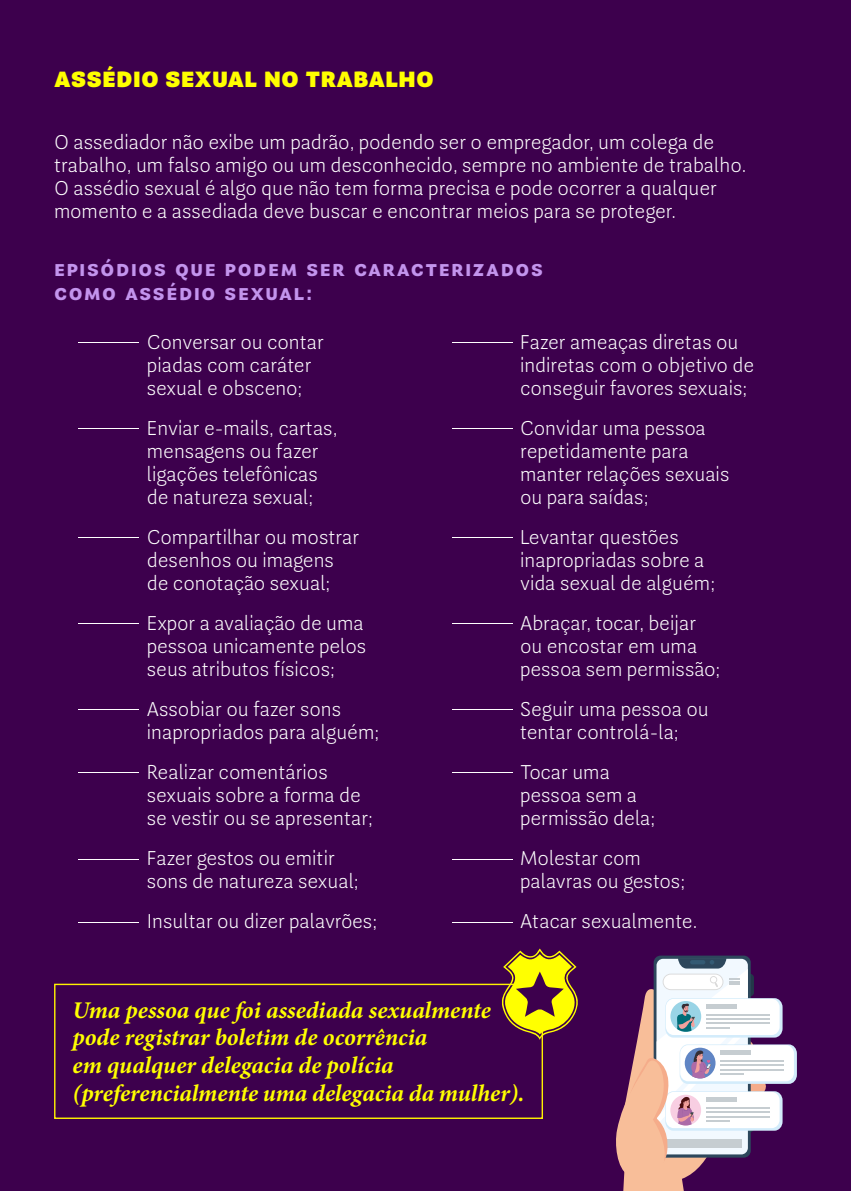
<style>
.page{position:relative;width:851px;height:1191px;background:#fff}
.page>*{position:absolute;margin:0;border:0;box-sizing:border-box;transform-origin:0 0}
.t1{font:italic 700 24px/27.6px "Minion Pro";color:#ff0}
.t2{font:700 22px/23.8px "Guanabara Sans";letter-spacing:.075em;color:#c394ed}
.t3{font:900 22px "Guanabara Sans";color:#ff0}
.t4{font:200 20px/23px "Guanabara Sans";color:#fff;scale:5 1}
.t5{font:200 20px/23px "Guanabara Sans";color:#fff}
</style>
<div class="page">
<div style="left:0;top:0;width:850px;height:1191px;background:#3d004d"></div>
<div style="left:54px;top:983px;width:489px;height:136px;border:1px solid #fff101"></div>
<svg style="left:499px;top:948px;width:79px;height:91px"></svg>
<svg style="left:665px;top:1091px;width:117px;height:39px"></svg>
<div style="left:665px;top:1092px;width:114px;height:36px;background:#fff;border-radius:8px"></div>
<svg style="left:665px;top:998px;width:117px;height:39px"></svg>
<div style="left:665px;top:998px;width:114px;height:37px;background:#fff;border-radius:8px"></div>
<svg style="left:679px;top:1044px;width:117px;height:39px"></svg>
<div style="left:680px;top:1045px;width:113px;height:36px;background:#fff;border-radius:8px"></div>
<hr style="left:720px;top:1060px;width:63px;height:2px;background:#c6cdd1">
<hr style="left:720px;top:1064px;width:63px;height:2px;background:#c6cdd1">
<hr style="left:720px;top:1068px;width:63px;height:2px;background:#c6cdd1">
<svg style="left:616px;top:958px;width:153px;height:233px"></svg>
<p class="t3" style="left:54px;top:65px;width:381px">ASSÉDIO SEXUAL NO TRABALHO</p>
<p class="t5" style="left:54px;top:131px;width:693px">O assediador não exibe um padrão, podendo ser o empregador, um colega de trabalho, um falso amigo ou um desconhecido, sempre no ambiente de trabalho.<br>O assédio sexual é algo que não tem forma precisa e pode ocorrer a qualquer momento e a assediada deve buscar e encontrar meios para se proteger.</p>
<p class="t2" style="left:54px;top:257px;width:490px">Episódios que podem ser caracterizados como assédio sexual:</p>
<p class="t4" style="left:147px;top:330px;width:37px;text-indent:-76px">—Conversar ou contar piadas com caráter sexual e obsceno;</p>
<p class="t4" style="left:147px;top:416px;width:40px;text-indent:-76px">—Enviar e-mails, cartas, mensagens ou fazer ligações telefônicas de natureza sexual;</p>
<p class="t4" style="left:147px;top:525px;width:44px;text-indent:-76px">—Compartilhar ou mostrar desenhos ou imagens de conotação sexual;</p>
<p class="t4" style="left:147px;top:611px;width:45px;text-indent:-76px">—Expor a avaliação de uma pessoa unicamente pelos seus atributos físicos;</p>
<p class="t4" style="left:147px;top:697px;width:48px;text-indent:-76px">—Assobiar ou fazer sons inapropriados para alguém;</p>
<p class="t4" style="left:147px;top:760px;width:47px;text-indent:-76px">—Realizar comentários sexuais sobre a forma de se vestir ou se apresentar;</p>
<p class="t4" style="left:147px;top:846px;width:44px;text-indent:-76px">—Fazer gestos ou emitir sons de natureza sexual;</p>
<p class="t4" style="left:71px;top:909px;width:63px">—Insultar ou dizer palavrões;</p>
<p class="t4" style="left:520px;top:330px;width:48px;text-indent:-76px">—Fazer ameaças diretas ou indiretas com o objetivo de conseguir favores sexuais;</p>
<p class="t4" style="left:520px;top:416px;width:43px;text-indent:-76px">—Convidar uma pessoa repetidamente para manter relações sexuais ou para saídas;</p>
<p class="t4" style="left:520px;top:525px;width:40px;text-indent:-76px">—Levantar questões inapropriadas sobre a vida sexual de alguém;</p>
<p class="t4" style="left:520px;top:611px;width:42px;text-indent:-76px">—Abraçar, tocar, beijar ou encostar em uma pessoa sem permissão;</p>
<p class="t4" style="left:520px;top:697px;width:39px;text-indent:-76px">—Seguir uma pessoa ou tentar controlá-la;</p>
<p class="t4" style="left:520px;top:760px;width:29px;text-indent:-76px">—Tocar uma pessoa sem a permissão dela;</p>
<p class="t4" style="left:520px;top:846px;width:34px;text-indent:-76px">—Molestar com palavras ou gestos;</p>
<p class="t4" style="left:444px;top:909px;width:52px">—Atacar sexualmente.</p>
<p class="t1" style="left:72px;top:995px;width:453px">Uma pessoa que foi assediada sexualmente pode registrar boletim de ocorrência<br>em qualquer delegacia de polícia (preferencialmente uma delegacia da mulher).</p>
</div>
